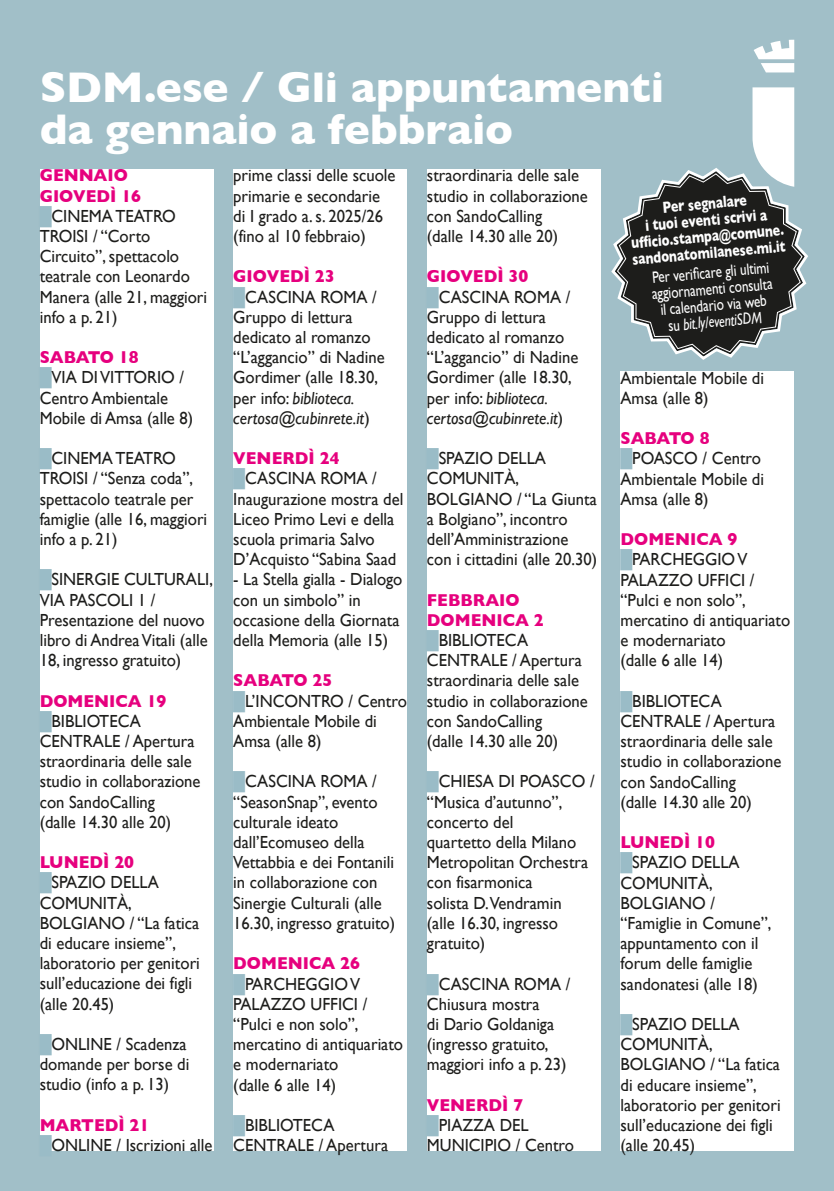
<style>
.page{position:relative;width:834px;height:1191px;background:#fff}
.page>*{position:absolute;margin:0;border:0;box-sizing:border-box;transform-origin:0 0}
.t1{font:700 43.75px/41.1px "Gill Sans";letter-spacing:-.005em;color:#fff}
.t2{font:17.5px/20.1px "Gill Sans";color:#1d1d1b;scale:.95 1}
.t3{font:16.45px/16.4px "Gill Sans";color:#fff;text-align:center;scale:.8 1}
.t4{font:700 16.45px/16.4px "Gill Sans";color:#fff;text-align:center;scale:.75 1}
.s1{font-weight:700;color:#e6007e}
.s2{font-family:"Arial";color:#9abcc7}
.s3{font-style:italic}
</style>
<div class="page">
<div style="left:0;top:0;width:833px;height:1191px;background:#a1bfc8"></div>
<div style="left:40px;top:169px;width:173px;height:982px;background:#fff"></div>
<div style="left:233px;top:169px;width:174px;height:982px;background:#fff"></div>
<div style="left:427px;top:169px;width:173px;height:982px;background:#fff"></div>
<div style="left:620px;top:371px;width:174px;height:780px;background:#fff"></div>
<svg style="left:611px;top:40px;width:197px;height:320px"></svg>
<h1 class="t1" style="left:40px;top:66px;width:626px">SDM.ese / Gli appuntamenti da gennaio a febbraio</h1>
<p class="t2" style="left:427px;top:165px;width:171px">straordinaria delle sale studio in collaborazione con SandoCalling<br>(dalle 14.30 alle 20)</p>
<p class="t2" style="left:427px;top:266px;width:161px"><span class="s1">GIOVEDÌ 30 </span><span class="s2">█</span>CASCINA ROMA /<br>Gruppo di lettura dedicato al romanzo “L’aggancio” di Nadine<br>Gordimer (alle 18.30, per info: <span class="s3">biblioteca. certosa@cubinrete.it</span>)</p>
<p class="t2" style="left:427px;top:448px;width:180px"><span class="s2">█</span>SPAZIO DELLA<br>COMUNITÀ,<br>BOLGIANO / “La Giunta a Bolgiano”, incontro dell’Amministrazione con i cittadini (alle 20.30)</p>
<p class="t2" style="left:427px;top:589px;width:171px"><span class="s1">FEBBRAIO<br>DOMENICA 2 </span><span class="s2">█</span>BIBLIOTECA<br>CENTRALE / Apertura straordinaria delle sale studio in collaborazione con SandoCalling<br>(dalle 14.30 alle 20)</p>
<p class="t2" style="left:427px;top:771px;width:178px"><span class="s2">█</span>CHIESA DI POASCO / “Musica d’autunno”, concerto del<br>quartetto della Milano<br>Metropolitan Orchestra con fisarmonica<br>solista D. Vendramin<br>(alle 16.30, ingresso gratuito)</p>
<p class="t2" style="left:427px;top:973px;width:152px"><span class="s2">█</span>CASCINA ROMA /<br>Chiusura mostra<br>di Dario Goldaniga (ingresso gratuito, maggiori info a p. 23)</p>
<p class="t2" style="left:427px;top:1094px;width:156px"><span class="s1">VENERDÌ 7 </span><span class="s2">█</span>PIAZZA DEL<br>MUNICIPIO / Centro</p>
<p class="t2" style="left:40px;top:165px;width:178px"><span class="s1">GENNAIO<br>GIOVEDÌ 16 </span><span class="s2">█</span>CINEMA TEATRO<br>TROISI / “Corto<br>Circuito”, spettacolo teatrale con Leonardo<br>Manera (alle 21, maggiori info a p. 21)</p>
<p class="t2" style="left:40px;top:347px;width:163px"><span class="s1">SABATO 18<br></span><span class="s2">█</span>VIA DI VITTORIO /<br>Centro Ambientale<br>Mobile di Amsa (alle 8)</p>
<p class="t2" style="left:40px;top:448px;width:178px"><span class="s2">█</span>CINEMA TEATRO<br>TROISI / “Senza coda”, spettacolo teatrale per famiglie (alle 16, maggiori info a p. 21)</p>
<p class="t2" style="left:40px;top:569px;width:184px"><span class="s2">█</span>SINERGIE CULTURALI,<br>VIA PASCOLI 1 /<br>Presentazione del nuovo libro di Andrea Vitali (alle<br>18, ingresso gratuito)</p>
<p class="t2" style="left:40px;top:690px;width:171px"><span class="s1">DOMENICA 19 </span><span class="s2">█</span>BIBLIOTECA<br>CENTRALE / Apertura straordinaria delle sale studio in collaborazione con SandoCalling<br>(dalle 14.30 alle 20)</p>
<p class="t2" style="left:40px;top:852px;width:170px"><span class="s1">LUNEDÌ 20 </span><span class="s2">█</span>SPAZIO DELLA<br>COMUNITÀ,<br>BOLGIANO / “La fatica di educare insieme”, laboratorio per genitori sull’educazione dei figli (alle 20.45)</p>
<p class="t2" style="left:40px;top:1033px;width:159px"><span class="s2">█</span>ONLINE / Scadenza domande per borse di studio (info a p. 13)</p>
<p class="t2" style="left:40px;top:1114px;width:183px"><span class="s1">MARTEDÌ 21 </span><span class="s2">█</span>ONLINE / Iscrizioni alle</p>
<p class="t2" style="left:233px;top:165px;width:172px">prime classi delle scuole primarie e secondarie di I grado a. s. 2025/26 (fino al 10 febbraio)</p>
<p class="t2" style="left:233px;top:266px;width:161px"><span class="s1">GIOVEDÌ 23 </span><span class="s2">█</span>CASCINA ROMA /<br>Gruppo di lettura dedicato al romanzo “L’aggancio” di Nadine<br>Gordimer (alle 18.30, per info: <span class="s3">biblioteca. certosa@cubinrete.it</span>)</p>
<p class="t2" style="left:233px;top:448px;width:180px"><span class="s1">VENERDÌ 24 </span><span class="s2">█</span>CASCINA ROMA /<br>Inaugurazione mostra del<br>Liceo Primo Levi e della scuola primaria Salvo<br>D’Acquisto “Sabina Saad</p>
<p class="t2" style="left:233px;top:569px;width:179px">- La Stella gialla - Dialogo con un simbolo” in occasione della Giornata della Memoria (alle 15)</p>
<p class="t2" style="left:233px;top:670px;width:184px"><span class="s1">SABATO 25 </span><span class="s2">█</span>L’INCONTRO / Centro<br>Ambientale Mobile di<br>Amsa (alle 8)</p>
<p class="t2" style="left:233px;top:771px;width:172px"><span class="s2">█</span>CASCINA ROMA / “SeasonSnap”, evento culturale ideato dall’Ecomuseo della<br>Vettabbia e dei Fontanili in collaborazione con<br>Sinergie Culturali (alle<br>16.30, ingresso gratuito)</p>
<p class="t2" style="left:233px;top:953px;width:180px"><span class="s1">DOMENICA 26 </span><span class="s2">█</span>PARCHEGGIO V<br>PALAZZO UFFICI / “Pulci e non solo”, mercatino di antiquariato e modernariato<br>(dalle 6 alle 14)</p>
<p class="t2" style="left:233px;top:1114px;width:164px"><span class="s2">█</span>BIBLIOTECA<br>CENTRALE / Apertura</p>
<p class="t4" style="left:627px;top:202px;width:206px;rotate:-5deg">Per segnalare<br>i tuoi eventi scrivi a<br>uffi cio.stampa@comune. sandonatomilanese.mi.it</p>
<p class="t3" style="left:649px;top:269px;width:153px;rotate:-5deg">Per verifi care gli ultimi aggiornamenti consulta il calendario via web su <span class="s3">bit.ly/eventiSDM</span></p>
<p class="t2" style="left:620px;top:367px;width:153px">Ambientale Mobile di<br>Amsa (alle 8)</p>
<p class="t2" style="left:620px;top:428px;width:153px"><span class="s1">SABATO 8 </span><span class="s2">█</span>POASCO / Centro<br>Ambientale Mobile di<br>Amsa (alle 8)</p>
<p class="t2" style="left:620px;top:529px;width:180px"><span class="s1">DOMENICA 9 </span><span class="s2">█</span>PARCHEGGIO V<br>PALAZZO UFFICI / “Pulci e non solo”, mercatino di antiquariato e modernariato<br>(dalle 6 alle 14)</p>
<p class="t2" style="left:620px;top:690px;width:171px"><span class="s2">█</span>BIBLIOTECA<br>CENTRALE / Apertura straordinaria delle sale studio in collaborazione con SandoCalling<br>(dalle 14.30 alle 20)</p>
<p class="t2" style="left:620px;top:832px;width:160px"><span class="s1">LUNEDÌ 10 </span><span class="s2">█</span>SPAZIO DELLA<br>COMUNITÀ,<br>BOLGIANO / “Famiglie in Comune”, appuntamento con il forum delle famiglie sandonatesi (alle 18)</p>
<p class="t2" style="left:620px;top:1013px;width:170px"><span class="s2">█</span>SPAZIO DELLA<br>COMUNITÀ,<br>BOLGIANO / “La fatica di educare insieme”, laboratorio per genitori sull’educazione dei figli (alle 20.45)</p>
</div>
